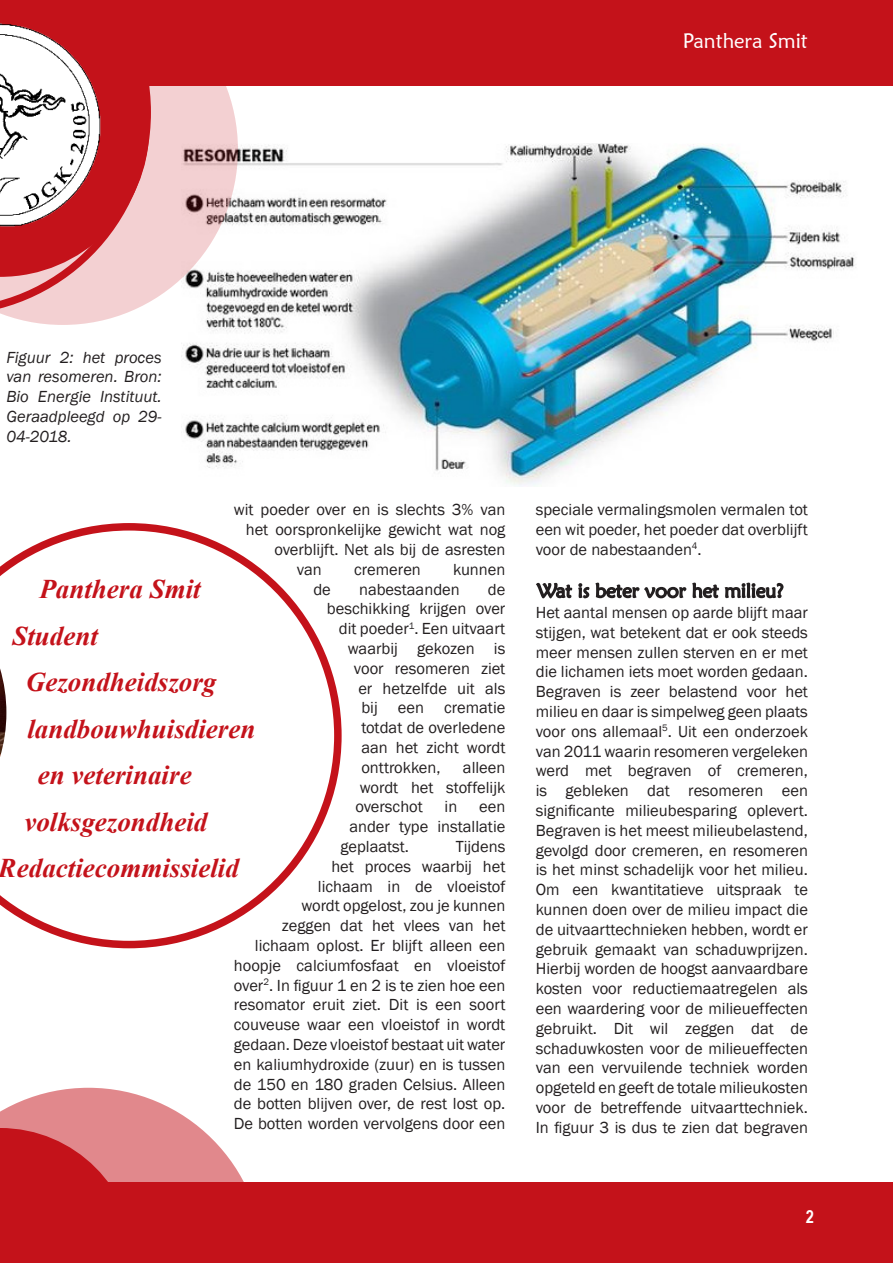
<style>
.page{position:relative;width:893px;height:1263px;background:#fff}
.page>*{position:absolute;margin:0;border:0;box-sizing:border-box;transform-origin:0 0}
.t1{font:italic 700 27px "Times New Roman";color:#c4121a}
.t2{font:21px "Maiandra GD";color:#fff}
.t3{font:700 18px "Arial Narrow";color:#fff}
.t4{font:16.5px/19.8px "Franklin Gothic";color:#231f20;text-align:justify}
.t5{font:italic 16.5px/19.8px "Franklin Gothic";color:#231f20;text-align:justify}
</style>
<div class="page">
<img style="left:182px;top:144px;width:673px;height:342px">
<svg style="left:0;top:85px;width:238px;height:240px;fill:#f3d0d2"></svg>
<svg style="left:0;top:85px;width:149px;height:192px"></svg>
<div style="left:0;top:0;width:893px;height:85px;background:#c4121a"></div>
<div style="left:0;top:1182px;width:893px;height:81px;background:#c4121a"></div>
<svg style="left:536px;top:582px;width:248px;height:17px"></svg>
<img style="left:0;top:23px;width:128px;height:209px">
<svg style="left:0;top:523px;width:342px;height:425px"></svg>
<img style="left:0;top:668px;width:6px;height:89px">
<svg style="left:0;top:1088px;width:244px;height:94px;fill:#e1888c"></svg>
<p class="t2" style="left:683px;top:27px;width:127px">Panthera Smit</p>
<p class="t5" style="left:6px;top:347px;width:157px">Figuur 2: het proces van resomeren. Bron:<br>Bio Energie Instituut.<br>Geraadpleegd op 29- 04-2018.</p>
<p class="t4" style="left:234px;top:500px;width:273px">wit poeder over en is slechts 3% van</p>
<p class="t4" style="left:246px;top:520px;width:261px">het oorspronkelijke gewicht wat nog</p>
<p class="t4" style="left:274px;top:540px;width:233px">overblijft. Net als bij de asresten</p>
<p class="t4" style="left:297px;top:560px;width:26px">van</p>
<p class="t4" style="left:354px;top:560px;width:68px">cremeren</p>
<p class="t4" style="left:453px;top:560px;width:54px">kunnen</p>
<p class="t4" style="left:313px;top:579px;width:19px">de</p>
<p class="t4" style="left:359px;top:579px;width:102px">nabestaanden</p>
<p class="t4" style="left:488px;top:579px;width:19px">de</p>
<p class="t4" style="left:327px;top:599px;width:180px">beschikking krijgen over</p>
<p class="t4" style="left:339px;top:619px;width:168px">dit poeder<sup>1</sup>. Een uitvaart</p>
<p class="t4" style="left:348px;top:639px;width:159px">waarbij gekozen is</p>
<p class="t4" style="left:354px;top:659px;width:153px">voor resomeren ziet</p>
<p class="t4" style="left:358px;top:678px;width:149px">er hetzelfde uit als</p>
<p class="t4" style="left:361px;top:698px;width:146px">bij een crematie</p>
<p class="t4" style="left:361px;top:718px;width:146px">totdat de overledene</p>
<p class="t4" style="left:361px;top:738px;width:146px">aan het zicht wordt</p>
<p class="t4" style="left:361px;top:758px;width:81px">onttrokken,</p>
<h1 class="t1" style="left:39px;top:570px;width:163px">Panthera Smit</h1>
<h1 class="t1" style="left:12px;top:617px;width:87px">Student</h1>
<h1 class="t1" style="left:26px;top:663px;width:192px">Gezondheidszorg</h1>
<h1 class="t1" style="left:27px;top:710px;width:230px">landbouwhuisdieren</h1>
<h1 class="t1" style="left:38px;top:756px;width:155px">en veterinaire</h1>
<h1 class="t1" style="left:24px;top:803px;width:185px">volksgezondheid</h1>
<h1 class="t1" style="left:-1px;top:849px;width:242px">Redactiecommissielid</h1>
<p class="t4" style="left:355px;top:758px;width:152px;text-indent:108px">alleen wordt het stoffelijk overschot</p>
<p class="t4" style="left:445px;top:797px;width:14px">in</p>
<p class="t4" style="left:479px;top:797px;width:28px">een</p>
<p class="t4" style="left:349px;top:817px;width:158px">ander type installatie</p>
<p class="t4" style="left:340px;top:837px;width:70px">geplaatst.</p>
<p class="t4" style="left:234px;top:837px;width:273px;text-align:right">Tijdens<br>het proces waarbij het<br>lichaam in de vloeistof<br>wordt opgelost, zou je kunnen<br>zeggen dat het vlees van het lichaam oplost. Er blijft alleen een hoopje calciumfosfaat en vloeistof over<sup>2</sup>. In figuur 1 en 2 is te zien hoe een resomator eruit ziet. Dit is een soort couveuse waar een vloeistof in wordt gedaan. Deze vloeistof bestaat uit water en kaliumhydroxide (zuur) en is tussen de 150 en 180 graden Celsius. Alleen de botten blijven over, de rest lost op.<br>De botten worden vervolgens door een</p>
<p class="t4" style="left:536px;top:500px;width:274px">speciale vermalingsmolen vermalen tot een wit poeder, het poeder dat overblijft voor de nabestaanden<sup>4</sup>.</p>
<p class="t4" style="left:536px;top:603px;width:274px">Het aantal mensen op aarde blijft maar stijgen, wat betekent dat er ook steeds meer mensen zullen sterven en er met die lichamen iets moet worden gedaan.<br>Begraven is zeer belastend voor het milieu en daar is simpelweg geen plaats voor ons allemaal<sup>5</sup>. Uit een onderzoek van 2011 waarin resomeren vergeleken werd met begraven of cremeren, is gebleken dat resomeren een significante milieubesparing oplevert.<br>Begraven is het meest milieubelastend, gevolgd door cremeren, en resomeren is het minst schadelijk voor het milieu.<br>Om een kwantitatieve uitspraak te kunnen doen over de milieu impact die de uitvaarttechnieken hebben, wordt er gebruik gemaakt van schaduwprijzen.<br>Hierbij worden de hoogst aanvaardbare kosten voor reductiemaatregelen als een waardering voor de milieueffecten gebruikt. Dit wil zeggen dat de schaduwkosten voor de milieueffecten van een vervuilende techniek worden opgeteld en geeft de totale milieukosten voor de betreffende uitvaarttechniek.<br>In figuur 3 is dus te zien dat begraven</p>
<p class="t3" style="left:806px;top:1203px;width:10px">2</p>
</div>
